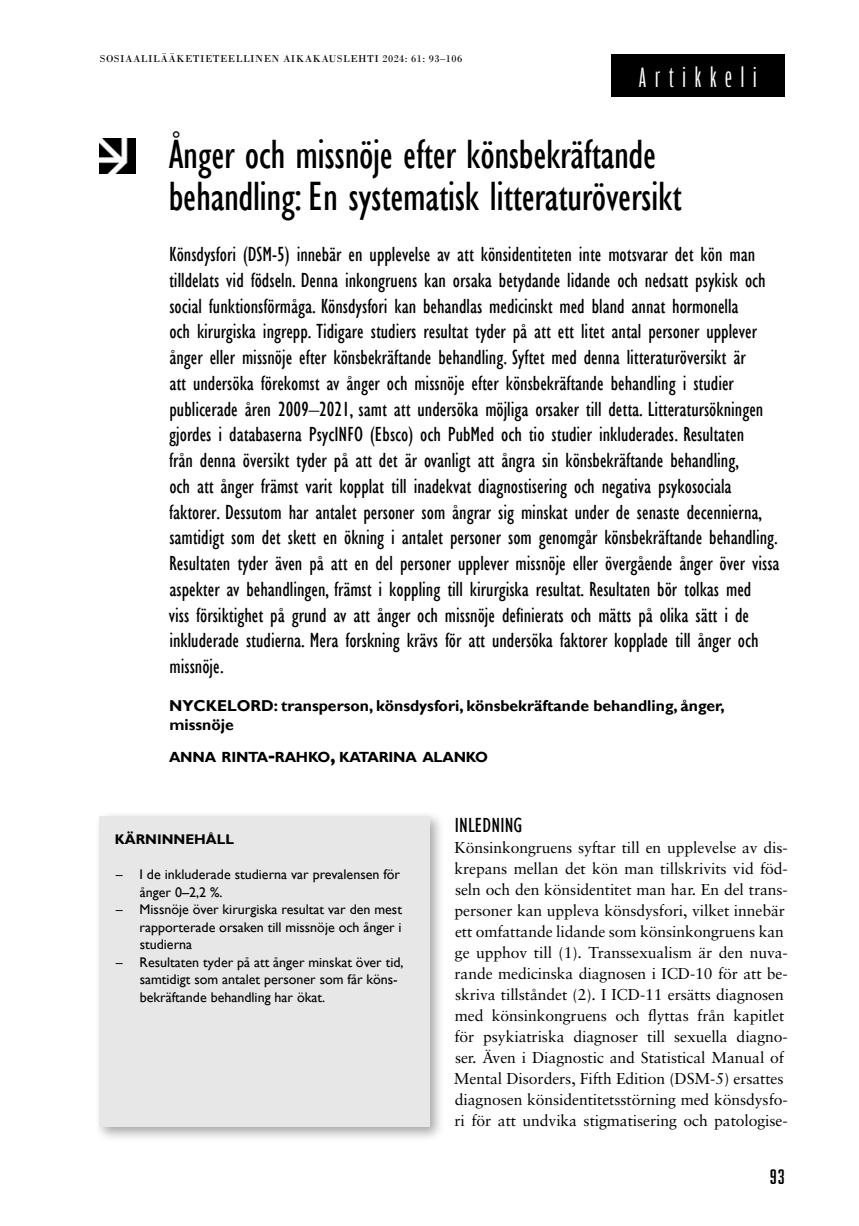
<style>
.page{position:relative;width:859px;height:1226px;background:#fff}
.page>*{position:absolute;margin:0;border:0;box-sizing:border-box;transform-origin:0 0}
.t1{font:condensed 42px/42px "Gill Sans";letter-spacing:-.01em;color:#000}
.t2{font:29.75px "Amplitude Extra Comp";letter-spacing:.295em;color:#fff}
.t3{font:condensed 21px/25.7px "Gill Sans";color:#000}
.t4{font:19.25px "Abolition";color:#000}
.t5{font:15.75px/21px "Sabon LT Pro";letter-spacing:-.005em;color:#000}
.t6{font:700 15.75px/18.9px "Gill Sans";color:#000}
.t7{font:700 14.7px "Gill Sans";letter-spacing:-.015em;color:#000}
.t8{font:14px/17.5px "Gill Sans";color:#000}
.t9{font:700 14px "Gill Sans";color:#000}
.t10{font:10.5px "Bodoni";letter-spacing:.045em;color:#000}
.s1{font-size:21px}
.s2{font-family:"Sabon LT Pro"}
</style>
<div class="page">
<div style="left:94px;top:810px;width:351px;height:332px;background:#000;opacity:.35"></div>
<div style="left:99px;top:815px;width:330px;height:311px;background:#e7e7e7"></div>
<img style="left:99px;top:138px;width:36px;height:36px">
<div style="left:610px;top:55px;width:174px;height:42px;background:#000"></div>
<p class="t10" style="left:100px;top:52px;width:364px">SOSIAALILÄÄKETIETEELLINEN AIKAKAUSLEHTI 2024: 61: 93–106</p>
<h2 class="t2" style="left:638px;top:62px;width:119px">Artikkeli</h2>
<h1 class="t1" style="left:169px;top:133px;width:514px">Ånger och missnöje efter könsbekräftande behandling: En systematisk litteraturöversikt</h1>
<p class="t3" style="left:169px;top:241px;width:612px">Könsdysfori (DSM-5) innebär en upplevelse av att könsidentiteten inte motsvarar det kön man tilldelats vid födseln. Denna inkongruens kan orsaka betydande lidande och nedsatt psykisk och social funktionsförmåga. Könsdysfori kan behandlas medicinskt med bland annat hormonella<br>och kirurgiska ingrepp. Tidigare studiers resultat tyder på att ett litet antal personer upplever ånger eller missnöje efter könsbekräftande behandling. Syftet med denna litteraturöversikt är<br>att undersöka förekomst av ånger och missnöje efter könsbekräftande behandling i studier publicerade åren 2009–2021, samt att undersöka möjliga orsaker till detta. Litteratursökningen gjordes i databaserna PsycINFO (Ebsco) och PubMed och tio studier inkluderades. Resultaten<br>från denna översikt tyder på att det är ovanligt att ångra sin könsbekräftande behandling,<br>och att ånger främst varit kopplat till inadekvat diagnostisering och negativa psykosociala faktorer. Dessutom har antalet personer som ångrar sig minskat under de senaste decennierna, samtidigt som det skett en ökning i antalet personer som genomgår könsbekräftande behandling.<br>Resultaten tyder även på att en del personer upplever missnöje eller övergående ånger över vissa aspekter av behandlingen, främst i koppling till kirurgiska resultat. Resultaten bör tolkas med<br>viss försiktighet på grund av att ånger och missnöje definierats och mätts på olika sätt i de inkluderade studierna. Mera forskning krävs för att undersöka faktorer kopplade till ånger och missnöje.</p>
<p class="t6" style="left:169px;top:696px;width:557px">NYCKELORD: transperson, könsdysfori, könsbekräftande behandling, ånger, missnöje</p>
<p class="t7" style="left:169px;top:748px;width:320px">ANNA RINTA<span class="s1">-</span>RAHKO<span class="s1">,</span> KATARINA ALANKO</p>
<p class="t9" style="left:115px;top:830px;width:121px">KÄRNINNEHÅLL</p>
<p class="t8" style="left:140px;top:865px;width:262px;text-indent:-24px"><span class="s2">–</span> I de inkluderade studierna var prevalensen för ånger 0–2,2 %.</p>
<p class="t8" style="left:140px;top:900px;width:264px;text-align:justify;text-indent:-24px"><span class="s2">–</span> Missnöje över kirurgiska resultat var den mest rapporterade orsaken till missnöje och ånger i studierna</p>
<p class="t8" style="left:140px;top:953px;width:265px;text-indent:-24px"><span class="s2">–</span> Resultaten tyder på att ånger minskat över tid, samtidigt som antalet personer som får köns&shy;bekräftande behandling har ökat.</p>
<p class="t3" style="left:454px;top:812px;width:69px">INLEDNING</p>
<p class="t5" style="left:453px;top:836px;width:335px">Könsinkongruens syftar till en upplevelse av dis&shy;krepans mellan det kön man tillskrivits vid föd&shy;seln och den könsidentitet man har. En del trans&shy;personer kan uppleva könsdysfori, vilket innebär ett omfattande lidande som könsinkongruens kan ge upphov till (1). Transsexualism är den nuva&shy;rande medicinska diagnosen i ICD-10 för att be&shy;skriva tillståndet (2). I ICD-11 ersätts diagnosen med könsinkongruens och flyttas från kapitlet för psykiatriska diagnoser till sexuella diagno&shy;ser. Även i Diagnostic and Statistical Manual of Mental Disorders, Fifth Edition (DSM-5) ersattes diagnosen könsidentitetsstörning med könsdysfo&shy;ri för att undvika stigmatisering och patologise-</p>
<p class="t4" style="left:769px;top:1165px;width:16px">93</p>
</div>
